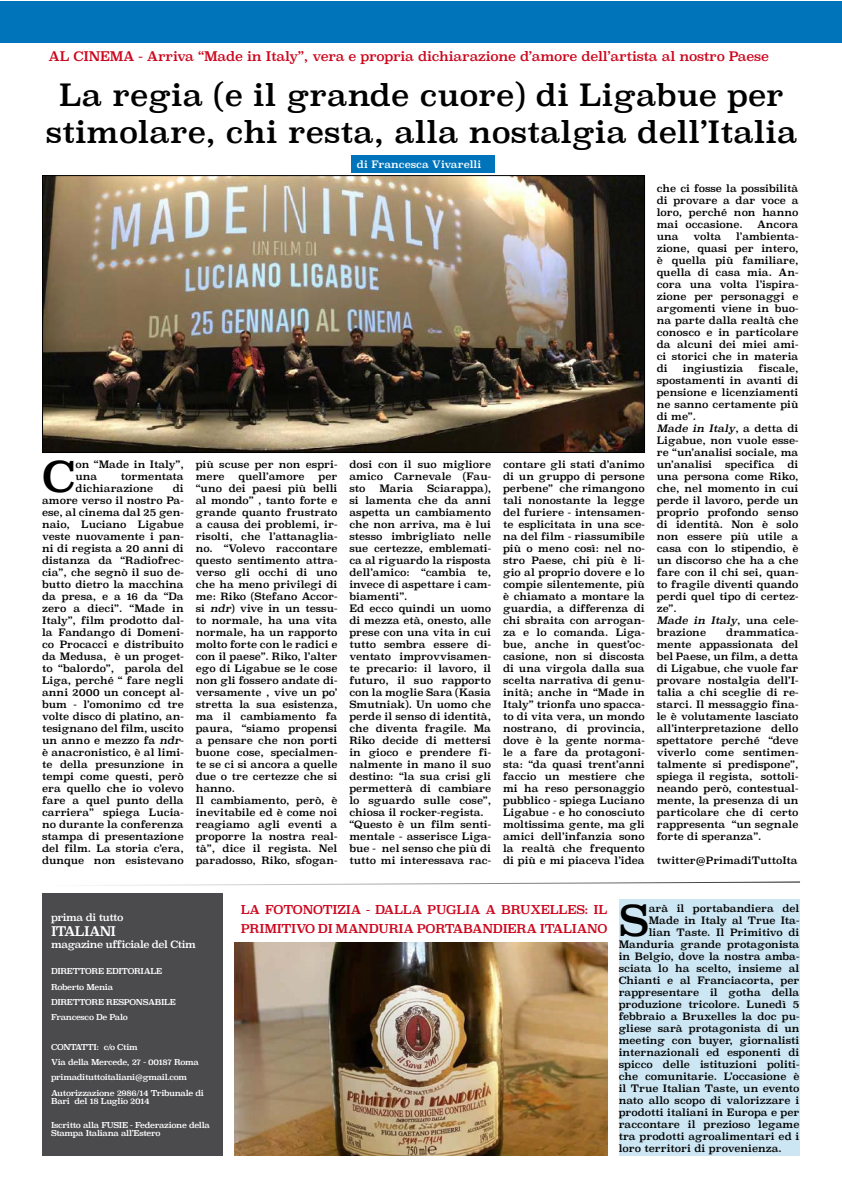
<style>
.page{position:relative;width:842px;height:1191px;background:#fff}
.page>*{position:absolute;margin:0;border:0;box-sizing:border-box;transform-origin:0 0}
.t1{font:42.3px "Superclarendon";color:#000}
.t2{font:30px/37px "Superclarendon";color:#000;text-align:center}
.t3{font:13px "Superclarendon";letter-spacing:-.02em;color:#cd071e}
.t4{font:13px "Superclarendon";letter-spacing:-.05em;color:#fff}
.t5{font:12px/19px "Superclarendon";letter-spacing:-.02em;color:#cd071e}
.t6{font:10px/12px "Superclarendon";color:#000}
.t7{font:10px "Superclarendon";letter-spacing:-.05em;color:#fff}
.t8{font:10px "Superclarendon";color:#fff}
.t9{font:8px/15px "Superclarendon";letter-spacing:-.04em;color:#fff}
.s1{font-style:italic}
</style>
<div class="page">
<div style="left:0;top:1px;width:842px;height:42px;background:#0074bb"></div>
<div style="left:43px;top:893px;width:180px;height:262px;background:#4b4b4d"></div>
<img style="left:235px;top:943px;width:372px;height:212px">
<svg style="left:92px;top:881px;width:708px;height:5px"></svg>
<div style="left:351px;top:156px;width:144px;height:17px;background:#0074bb"></div>
<div style="left:619px;top:899px;width:180px;height:256px;background:#cce6f3"></div>
<img style="left:44px;top:177px;width:599px;height:274px">
<div style="left:42px;top:175px;width:603px;height:278px;border:1px solid #000"></div>
<h3 class="t3" style="left:49px;top:48px;width:722px">AL CINEMA - Arriva “Made in Italy”, vera e propria dichiarazione d’amore dell’artista al nostro Paese</h3>
<h2 class="t2" style="left:46px;top:79px;width:753px">La regia (e il grande cuore) di Ligabue per stimolare, chi resta, alla nostalgia dell’Italia</h2>
<p class="t8" style="left:357px;top:158px;width:126px">di Francesca Vivarelli</p>
<p class="t6" style="left:657px;top:183px;width:143px;text-align:justify">che ci fosse la possibilità di provare a dar voce a loro, perché non hanno mai occasione.</p>
<p class="t6" style="left:757px;top:219px;width:43px">Ancora</p>
<h1 class="t1" style="left:42px;top:448px;width:35px">C</h1>
<p class="t6" style="left:76px;top:459px;width:110px">on “Made in Italy”, una</p>
<p class="t6" style="left:76px;top:471px;width:110px;text-indent:45px">tormentata dichiarazione</p>
<p class="t6" style="left:42px;top:483px;width:143px;text-align:justify;text-indent:131px">di amore verso il nostro Pa&shy;ese, al cinema dal 25 gen&shy;naio, Luciano Ligabue veste nuovamente i pan&shy;ni di regista a 20 anni di distanza da “Radiofrec&shy;cia”, che segnò il suo de&shy;butto dietro la macchina da presa, e a 16 da “Da zero a dieci”. “Made in Italy”, film prodotto dal&shy;la Fandango di Domeni&shy;co Procacci e distribuito da Medusa, è un proget&shy;to “balordo”, parola del Liga, perché “ fare negli anni 2000 un concept al&shy;bum - l’omonimo cd tre volte disco di platino, an&shy;tesignano del film, uscito un anno e mezzo fa <span class="s1">ndr&shy;</span>è anacronistico, è al limi&shy;te della presunzione in tempi come questi, però era quello che io volevo fare a quel punto della carriera” spiega Lucia&shy;no durante la conferenza stampa di presentazione del film. La storia c’era, dunque non esistevano</p>
<p class="t6" style="left:196px;top:459px;width:143px">più scuse per non espri&shy;mere</p>
<p class="t6" style="left:239px;top:471px;width:68px">quell’amore</p>
<p class="t6" style="left:196px;top:471px;width:143px;text-indent:123px">per “uno dei paesi più belli al mondo” , tanto forte e grande quanto frustrato a causa dei problemi, ir&shy;risolti, che l’attanaglia&shy;no. “Volevo raccontare questo sentimento attra&shy;verso gli occhi di uno che ha meno privilegi di me: Riko (Stefano Accor&shy;si <span class="s1">ndr</span>) vive in un tessu&shy;to normale, ha una vita normale, ha un rapporto molto forte con le radici e con il paese”. Riko, l’alter ego di Ligabue se le cose non gli fossero andate di&shy;versamente , vive un po’ stretta la sua esistenza, ma il cambiamento fa paura, “siamo propensi a pensare che non porti buone cose, specialmen&shy;te se ci si ancora a quelle due o tre certezze che si hanno.<br>Il cambiamento, però, è inevitabile ed è come noi reagiamo agli eventi a proporre la nostra real&shy;tà”, dice il regista. Nel paradosso, Riko, sfogan-</p>
<p class="t6" style="left:349px;top:459px;width:143px;text-align:justify">dosi con il suo migliore amico Carnevale (Fau&shy;sto</p>
<p class="t6" style="left:349px;top:483px;width:143px;text-indent:78px">Sciarappa), si lamenta che da anni aspetta un cambiamento che non arriva, ma è lui stesso imbrigliato nelle sue certezze, emblemati&shy;ca al riguardo la risposta dell’amico: “cambia te, invece di aspettare i cam&shy;biamenti”.<br>Ed ecco quindi un uomo di mezza età, onesto, alle prese con una vita in cui tutto sembra essere di&shy;ventato improvvisamen&shy;te precario: il lavoro, il futuro, il suo rapporto con la moglie Sara (Kasia<br>Smutniak). Un uomo che perde il senso di identità, che diventa fragile. Ma<br>Riko decide di mettersi in gioco e prendere fi&shy;nalmente in mano il suo destino: “la sua crisi gli permetterà di cambiare lo sguardo sulle cose”, chiosa il rocker-regista. “Questo è un film senti&shy;mentale - asserisce Liga&shy;bue - nel senso che più di tutto mi interessava rac-</p>
<p class="t6" style="left:379px;top:483px;width:35px">Maria</p>
<p class="t6" style="left:503px;top:459px;width:143px;text-align:justify">contare gli stati d’animo di un gruppo di persone perbene” che rimangono tali nonostante la legge del furiere - intensamen&shy;te esplicitata in una sce&shy;na del film - riassumibile più o meno così: nel no&shy;stro Paese, chi più è li&shy;gio al proprio dovere e lo compie silentemente, più è chiamato a montare la guardia, a differenza di chi sbraita con arrogan&shy;za e lo comanda. Liga&shy;bue, anche in quest’oc&shy;casione, non si discosta di una virgola dalla sua scelta narrativa di genu&shy;inità; anche in “Made in Italy” trionfa uno spacca&shy;to di vita vera, un mondo nostrano, di provincia, dove è la gente norma&shy;le a fare da protagoni&shy;sta: “da quasi trent’anni faccio un mestiere che mi ha reso personaggio pubblico - spiega Luciano Ligabue - e ho conosciuto moltissima gente, ma gli amici dell’infanzia sono la realtà che frequento di più e mi piaceva l’idea</p>
<p class="t6" style="left:657px;top:231px;width:143px;text-align:justify;text-indent:79px">l’ambienta&shy;zione, quasi per intero, è quella più familiare, quella di casa mia. An&shy;cora una volta l’ispira&shy;zione per personaggi e argomenti viene in buo&shy;na parte dalla realtà che conosco e in particolare da alcuni dei miei ami&shy;ci storici che in materia di</p>
<p class="t6" style="left:657px;top:231px;width:23px">una</p>
<p class="t6" style="left:693px;top:231px;width:29px">volta</p>
<p class="t6" style="left:657px;top:363px;width:143px;text-indent:102px">fiscale, spostamenti in avanti di pensione e licenziamenti ne sanno certamente più di me”.<br><span class="s1">Made in Italy</span>, a detta di<br>Ligabue, non vuole esse&shy;re “un’analisi sociale, ma un’analisi</p>
<p class="t6" style="left:683px;top:363px;width:62px">ingiustizia</p>
<p class="t6" style="left:725px;top:459px;width:51px">specifica</p>
<p class="t6" style="left:657px;top:459px;width:143px;text-indent:131px">di una persona come Riko, che, nel momento in cui perde il lavoro, perde un proprio profondo senso di identità. Non è solo non essere più utile a casa con lo stipendio, è un discorso che ha a che fare con il chi sei, quan&shy;to fragile diventi quando perdi quel tipo di certez&shy;ze”.<br><span class="s1">Made in Italy</span>, una cele&shy;brazione</p>
<p class="t6" style="left:657px;top:627px;width:143px;text-align:justify;text-indent:69px">drammatica&shy;mente appassionata del bel Paese, un film, a detta di Ligabue, che vuole far provare nostalgia dell’I&shy;talia a chi sceglie di re&shy;starci. Il messaggio fina&shy;le è volutamente lasciato all’interpretazione dello spettatore perché “deve viverlo come sentimen&shy;talmente si predispone”, spiega il regista, sottoli&shy;neando però, contestual&shy;mente, la presenza di un particolare che di certo rappresenta “un segnale forte di speranza”.</p>
<p class="t6" style="left:657px;top:855px;width:142px">twitter@PrimadiTuttoIta</p>
<p class="t7" style="left:51px;top:910px;width:74px">prima di tutto</p>
<h3 class="t4" style="left:51px;top:922px;width:67px">ITALIANI</h3>
<p class="t7" style="left:51px;top:937px;width:146px">magazine ufficiale del Ctim</p>
<p class="t9" style="left:51px;top:963px;width:113px;line-height:16px">DIRETTORE EDITORIALE<br>Roberto Menia</p>
<p class="t9" style="left:51px;top:995px;width:127px">DIRETTORE RESPONSABILE<br>Francesco De Palo</p>
<p class="t9" style="left:51px;top:1040px;width:150px">CONTATTI: c/o Ctim<br>Via della Mercede, 27 - 00187 Roma primadituttoitaliani@gmail.com</p>
<p class="t9" style="left:51px;top:1089px;width:154px;line-height:8px">Autorizzazione 2986/14 Tribunale di<br>Bari del 18 Luglio 2014</p>
<p class="t9" style="left:51px;top:1121px;width:160px;line-height:8px">Iscritto alla FUSIE - Federazione della<br>Stampa Italiana all’Estero</p>
<p class="t5" style="left:241px;top:901px;width:368px">LA FOTONOTIZIA - DALLA PUGLIA A BRUXELLES: IL<br>PRIMITIVO DI MANDURIA PORTABANDIERA ITALIANO</p>
<h1 class="t1" style="left:619px;top:892px;width:31px">S</h1>
<p class="t6" style="left:649px;top:903px;width:152px">arà il portabandiera del</p>
<p class="t6" style="left:649px;top:915px;width:152px">Made in Italy al True Ita-</p>
<p class="t6" style="left:649px;top:927px;width:152px">lian Taste. Il Primitivo di</p>
<p class="t6" style="left:619px;top:939px;width:182px">Manduria grande protagonista</p>
<p class="t6" style="left:619px;top:951px;width:182px">in Belgio, dove la nostra amba-</p>
<p class="t6" style="left:619px;top:963px;width:182px">sciata lo ha scelto, insieme al</p>
<p class="t6" style="left:619px;top:975px;width:182px">Chianti e al Franciacorta, per</p>
<p class="t6" style="left:619px;top:987px;width:182px">rappresentare il gotha della</p>
<p class="t6" style="left:619px;top:999px;width:182px">produzione tricolore. Lunedì 5</p>
<p class="t6" style="left:619px;top:1011px;width:182px">febbraio a Bruxelles la doc pu-</p>
<p class="t6" style="left:619px;top:1023px;width:182px">gliese sarà protagonista di un</p>
<p class="t6" style="left:619px;top:1035px;width:182px">meeting con buyer, giornalisti</p>
<p class="t6" style="left:619px;top:1047px;width:182px">internazionali ed esponenti di</p>
<p class="t6" style="left:619px;top:1059px;width:182px">spicco delle istituzioni politi-</p>
<p class="t6" style="left:619px;top:1071px;width:182px">che comunitarie. L’occasione è</p>
<p class="t6" style="left:619px;top:1083px;width:182px">il True Italian Taste, un evento</p>
<p class="t6" style="left:619px;top:1095px;width:182px">nato allo scopo di valorizzare i</p>
<p class="t6" style="left:619px;top:1107px;width:182px">prodotti italiani in Europa e per</p>
<p class="t6" style="left:619px;top:1119px;width:182px">raccontare il prezioso legame</p>
<p class="t6" style="left:619px;top:1131px;width:182px">tra prodotti agroalimentari ed i</p>
<p class="t6" style="left:619px;top:1143px;width:165px">loro territori di provenienza.</p>
</div>
